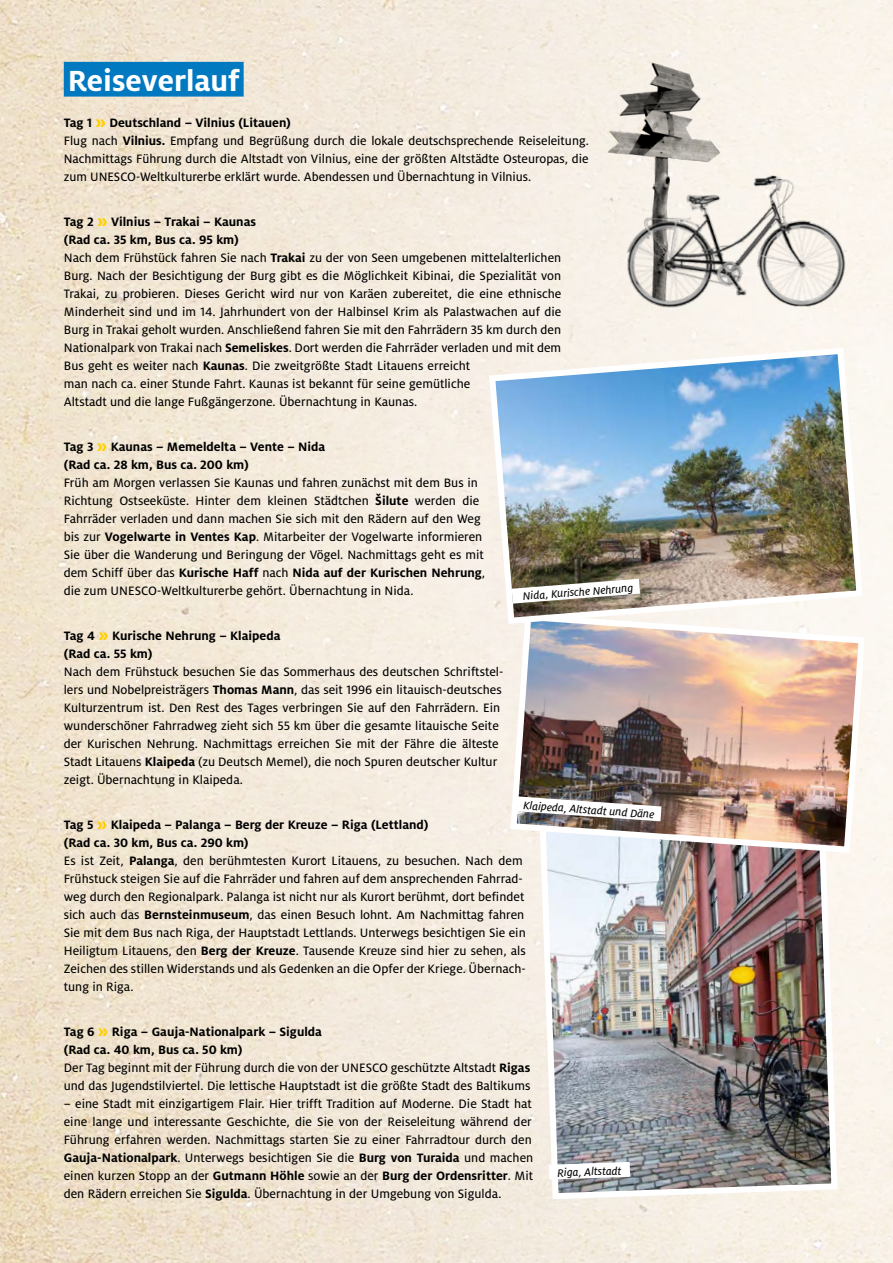
<style>
.page{position:relative;width:893px;height:1263px;background:#fff}
.page>*{position:absolute;margin:0;border:0;box-sizing:border-box;transform-origin:0 0}
.t1{font:700 32.25px "Milofor ADAC";color:#fff}
.t2{font:13.5px/18px "Milofor ADAC Text";color:#000}
.t3{font:700 13.5px/18px "Milofor ADAC";color:#000}
.t4{font:italic 12px "Milofor ADAC Text";color:#000}
.s1{font-size:19.5px;color:#ffd000}
.s2{font-family:"Milofor ADAC";font-weight:700}
.s3{font-family:"Milofor ADAC Text";font-weight:400}
</style>
<div class="page">
<img style="left:0;top:0;width:893px;height:1263px">
<img style="left:536px;top:856px;width:305px;height:346px">
<div style="left:64px;top:62px;width:180px;height:35px;background:#0079c0"></div>
<svg style="left:549px;top:1162px;width:81px;height:17px"></svg>
<img style="left:507px;top:611px;width:361px;height:245px">
<svg style="left:516px;top:796px;width:145px;height:25px"></svg>
<img style="left:486px;top:344px;width:380px;height:283px">
<svg style="left:512px;top:579px;width:128px;height:25px"></svg>
<img style="left:597px;top:44px;width:138px;height:257px">
<img style="left:621px;top:167px;width:230px;height:156px">
<h1 class="t1" style="left:68px;top:64px;width:173px">Reiseverlauf</h1>
<p class="t3" style="left:64px;top:113px;width:229px">Tag 1 <span class="s1">››</span> Deutschland – Vilnius (Litauen)</p>
<p class="t2" style="left:64px;top:132px;width:526px;text-align:justify">Flug nach <span class="s2">Vilnius.</span> Empfang und Begrüßung durch die lokale deutschsprechende Reiseleitung.<br>Nachmittags Führung durch die Altstadt von Vilnius, eine der größten Altstädte Osteuropas, die zum UNESCO-Weltkulturerbe erklärt wurde. Abendessen und Übernachtung in Vilnius.</p>
<p class="t3" style="left:64px;top:212px;width:194px">Tag 2 <span class="s1">››</span> Vilnius – Trakai – Kaunas (Rad ca. 35 km, Bus ca. 95 km)</p>
<p class="t2" style="left:64px;top:249px;width:499px">Nach dem Frühstück fahren Sie nach <span class="s2">Trakai</span> zu der von Seen umgebenen mittelalterlichen Burg. Nach der Besichtigung der Burg gibt es die Möglichkeit Kibinai, die Spezialität von Trakai, zu probieren. Dieses Gericht wird nur von Karäen zubereitet, die eine ethnische Minderheit sind und im 14. Jahrhundert von der Halbinsel Krim als Palastwachen auf die Burg in Trakai geholt wurden. Anschließend fahren Sie mit den Fahrrädern 35 km durch den Nationalpark von Trakai nach <span class="s2">Semeliskes</span>. Dort werden die Fahrräder verladen und mit dem Bus geht es weiter nach <span class="s2">Kaunas</span>. Die zweitgrößte Stadt Litauens erreicht<br>man nach ca. einer Stunde Fahrt. Kaunas ist bekannt für seine gemütliche<br>Altstadt und die lange Fußgängerzone. Übernachtung in Kaunas.</p>
<p class="t3" style="left:64px;top:437px;width:263px">Tag 3 <span class="s1">››</span> Kaunas – Memeldelta – Vente – Nida (Rad ca. 28 km, Bus ca. 200 km)</p>
<p class="t2" style="left:64px;top:474px;width:422px">Früh am Morgen verlassen Sie Kaunas und fahren zunächst mit dem Bus in Richtung Ostseeküste. Hinter dem kleinen Städtchen <span class="s2">Šilute</span> werden die Fahrräder verladen und dann machen Sie sich mit den Rädern auf den Weg bis zur <span class="s2">Vogelwarte in Ventes Kap</span>. Mitarbeiter der Vogelwarte informieren Sie über die Wanderung und Beringung der Vögel. Nachmittags geht es mit</p>
<p class="t3" style="left:64px;top:563px;width:423px"><span class="s3">dem Schiff über das</span> Kurische Haff <span class="s3">nach</span> Nida auf der Kurischen Nehrung<span class="s3">,</span></p>
<p class="t2" style="left:64px;top:582px;width:351px">die zum UNESCO-Weltkulturerbe gehört. Übernachtung in Nida.</p>
<p class="t3" style="left:64px;top:626px;width:218px">Tag 4 <span class="s1">››</span> Kurische Nehrung – Klaipeda (Rad ca. 55 km)</p>
<p class="t2" style="left:64px;top:663px;width:441px">Nach dem Frühstuck besuchen Sie das Sommerhaus des deutschen Schriftstel&shy;lers und Nobelpreisträgers <span class="s2">Thomas Mann</span>, das seit 1996 ein litauisch-deutsches Kulturzentrum ist. Den Rest des Tages verbringen Sie auf den Fahrrädern. Ein wunderschöner Fahrradweg zieht sich 55 km über die gesamte litauische Seite der Kurischen Nehrung. Nachmittags erreichen Sie mit der Fähre die älteste Stadt Litauens <span class="s2">Klaipeda</span> (zu Deutsch Memel), die noch Spuren deutscher Kultur zeigt. Übernachtung in Klaipeda.</p>
<p class="t3" style="left:64px;top:815px;width:366px">Tag 5 <span class="s1">››</span> Klaipeda – Palanga – Berg der Kreuze – Riga (Lettland) (Rad ca. 30 km, Bus ca. 290 km)</p>
<p class="t2" style="left:64px;top:852px;width:464px">Es ist Zeit, <span class="s2">Palanga</span>, den berühmtesten Kurort Litauens, zu besuchen. Nach dem Frühstuck steigen Sie auf die Fahrräder und fahren auf dem ansprechenden Fahrrad&shy;weg durch den Regionalpark. Palanga ist nicht nur als Kurort berühmt, dort befindet sich auch das <span class="s2">Bernsteinmuseum</span>, das einen Besuch lohnt. Am Nachmittag fahren Sie mit dem Bus nach Riga, der Hauptstadt Lettlands. Unterwegs besichtigen Sie ein Heiligtum Litauens, den <span class="s2">Berg der Kreuze</span>. Tausende Kreuze sind hier zu sehen, als Zeichen des stillen Widerstands und als Gedenken an die Opfer der Kriege. Übernach&shy;tung in Riga.</p>
<p class="t3" style="left:64px;top:1022px;width:260px">Tag 6 <span class="s1">››</span> Riga – Gauja-Nationalpark – Sigulda (Rad ca. 40 km, Bus ca. 50 km)</p>
<p class="t2" style="left:64px;top:1059px;width:468px">Der Tag beginnt mit der Führung durch die von der UNESCO geschützte Altstadt <span class="s2">Rigas </span>und das Jugendstilviertel. Die lettische Hauptstadt ist die größte Stadt des Baltikums</p>
<p class="t2" style="left:64px;top:1095px;width:471px;text-align:justify">– eine Stadt mit einzigartigem Flair. Hier trifft Tradition auf Moderne. Die Stadt hat eine lange und interessante Geschichte, die Sie von der Reiseleitung während der Führung erfahren werden. Nachmittags starten Sie zu einer Fahrradtour durch den <span class="s2">Gauja-Nationalpark</span>. Unterwegs besichtigen Sie die <span class="s2">Burg von Turaida</span> und machen einen kurzen Stopp an der <span class="s2">Gutmann Höhle</span> sowie an der <span class="s2">Burg der Ordensritter</span>. Mit den Rädern erreichen Sie <span class="s2">Sigulda</span>. Übernachtung in der Umgebung von Sigulda.</p>
<p class="t4" style="left:523px;top:592px;width:112px;rotate:-5deg">Nida, Kurische Nehrung</p>
<p class="t4" style="left:524px;top:801px;width:133px;rotate:4deg">Klaipeda, Altstadt und Däne</p>
<p class="t4" style="left:557px;top:1168px;width:66px;rotate:-2deg">Riga, Altstadt</p>
</div>
